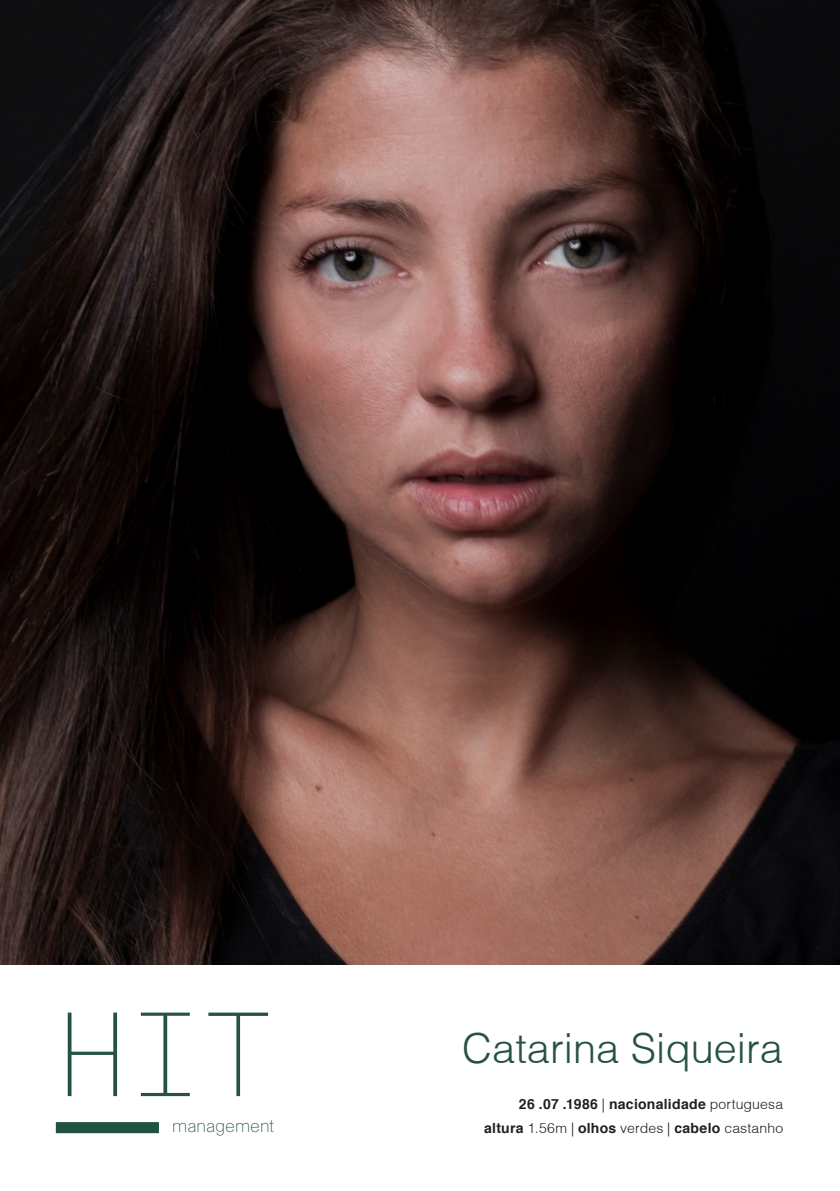
<style>
.page{position:relative;width:840px;height:1191px;background:#fff}
.page>*{position:absolute;margin:0;border:0;box-sizing:border-box;transform-origin:0 0}
.t1{font:200 117.6px "GT America Mono";color:#265243}
.t2{font:300 41.4px "Helvetica";color:#265243}
.t3{font:100 18px "Basel";color:#205244}
.t4{font:300 14px "Helvetica";letter-spacing:.01em;color:#231f20}
.t5{font:700 14px "Helvetica";letter-spacing:.02em;color:#231f20}
.s1{font-weight:300}
.s2{font-weight:700}
</style>
<div class="page">
<div style="left:56px;top:1122px;width:103px;height:11px;background:#205244"></div>
<img style="left:0;top:0;width:839px;height:964px">
<p class="t1" style="left:56px;top:988px;width:220px">HIT</p>
<p class="t3" style="left:172px;top:1114px;width:103px">management</p>
<p class="t2" style="left:462px;top:1023px;width:322px">Catarina Siqueira</p>
<p class="t5" style="left:518px;top:1093px;width:265px">26 .07 .1986 <span class="s1">|</span> nacionalidade <span class="s1">portuguesa</span></p>
<p class="t4" style="left:484px;top:1119px;width:300px"><span class="s2">altura</span> 1.56m | <span class="s2">olhos</span> verdes | <span class="s2">cabelo</span> castanho</p>
</div>
